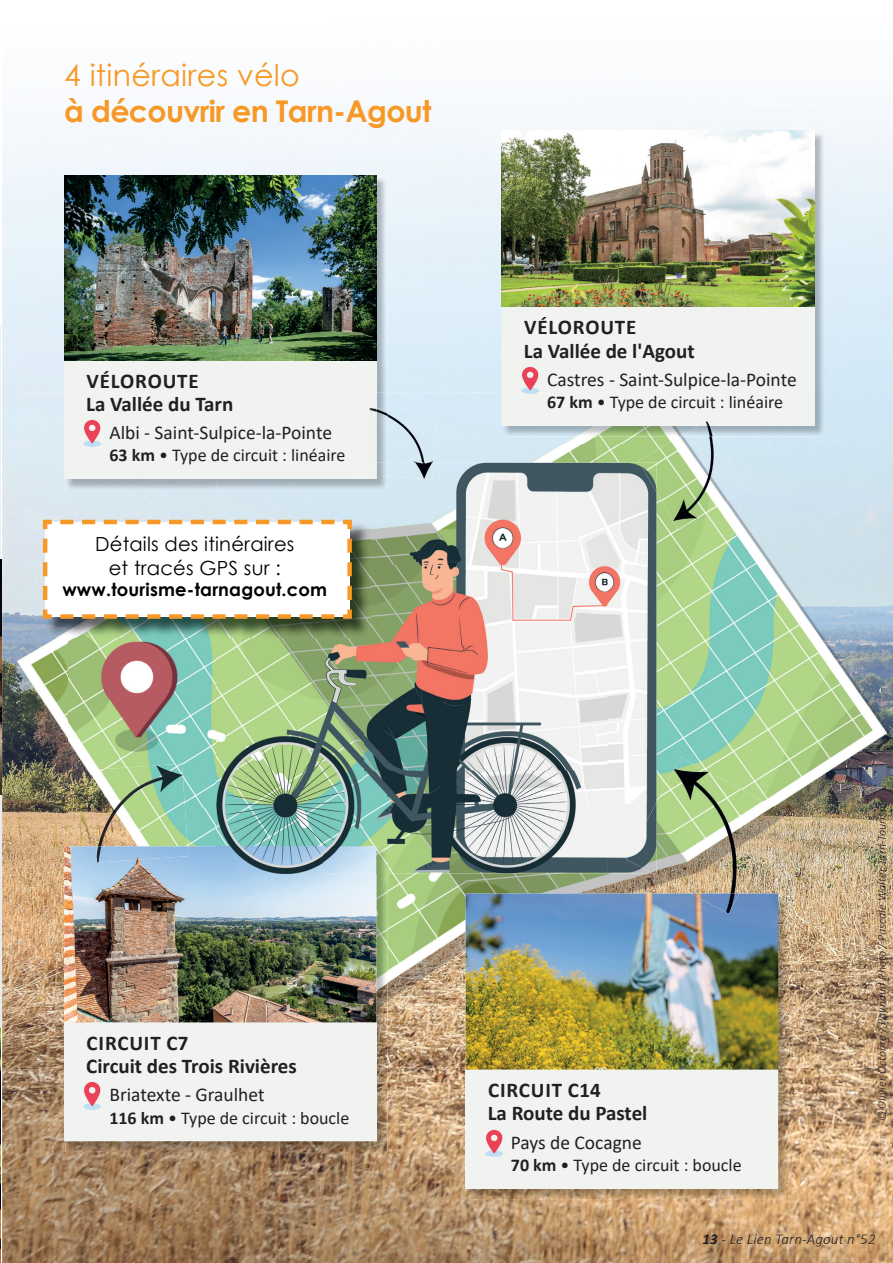
<style>
.page{position:relative;width:893px;height:1263px;background:#fff}
.page>*{position:absolute;margin:0;border:0;box-sizing:border-box;transform-origin:0 0}
.t1{font:700 30px "Century Gothic";letter-spacing:-.02em;color:#f79928}
.t2{font:30px "Century Gothic";letter-spacing:.01em;color:#f79928}
.t3{font:700 21px/23.2px "Calibri";color:#231f20}
.t4{font:700 21px "Calibri";letter-spacing:.04em;color:#231f20}
.t5{font:19.5px "Calibri";color:#231f20}
.t6{font:19.5px/23.4px "Century Gothic";letter-spacing:.01em;color:#000;text-align:center}
.t7{font:18px "Calibri";color:#231f20}
.t8{font:700 18px "Century Gothic";letter-spacing:.01em;color:#000}
.t9{font:italic 300 15px "Calibri";letter-spacing:.01em;color:#231f20}
.t10{font:italic 300 12px "Calibri";letter-spacing:.01em;color:#231f20}
.s1{font-weight:700}
</style>
<div class="page">
<div style="left:369px;top:104px;width:472px;height:53px;background:#f4f8fc"></div>
<img style="left:369px;top:157px;width:133px;height:236px">
<img style="left:2px;top:421px;width:52px;height:842px">
<img style="left:54px;top:1068px;width:52px;height:195px">
<img style="left:369px;top:1068px;width:104px;height:195px">
<img style="left:789px;top:1068px;width:104px;height:195px">
<img style="left:106px;top:1152px;width:263px;height:111px">
<img style="left:473px;top:1199px;width:316px;height:64px">
<img style="left:17px;top:393px;width:51px;height:675px">
<img style="left:388px;top:393px;width:505px;height:51px">
<img style="left:437px;top:444px;width:456px;height:52px">
<img style="left:656px;top:496px;width:237px;height:312px">
<img style="left:68px;top:638px;width:149px;height:170px">
<img style="left:68px;top:808px;width:23px;height:38px">
<img style="left:188px;top:808px;width:29px;height:38px">
<img style="left:778px;top:808px;width:115px;height:260px">
<img style="left:387px;top:873px;width:93px;height:195px">
<img style="left:480px;top:873px;width:173px;height:20px">
<hr style="left:0;top:794px;width:1px;height:234px;background:#e9eaeb">
<hr style="left:0;top:325px;width:1px;height:234px;background:#eeefef">
<img style="left:0;top:559px;width:1px;height:235px">
<img style="left:0;top:1028px;width:1px;height:235px">
<img style="left:467px;top:1068px;width:322px;height:131px">
<img style="left:778px;top:895px;width:11px;height:173px">
<div style="left:466px;top:1069px;width:312px;height:119px;background:#f1f3f0"></div>
<img style="left:485px;top:1129px;width:18px;height:28px">
<img style="left:466px;top:893px;width:312px;height:176px">
<img style="left:65px;top:873px;width:322px;height:279px">
<div style="left:64px;top:1022px;width:313px;height:119px;background:#f1f3f0"></div>
<img style="left:83px;top:1082px;width:18px;height:28px">
<img style="left:64px;top:846px;width:312px;height:176px">
<img style="left:65px;top:177px;width:323px;height:313px">
<div style="left:64px;top:360px;width:313px;height:119px;background:#f1f3f0"></div>
<img style="left:83px;top:420px;width:18px;height:27px">
<img style="left:64px;top:175px;width:312px;height:185px">
<img style="left:814px;top:132px;width:11px;height:208px">
<img style="left:814px;top:340px;width:11px;height:53px">
<img style="left:503px;top:393px;width:322px;height:43px">
<div style="left:502px;top:307px;width:312px;height:119px;background:#f1f3f0"></div>
<img style="left:521px;top:366px;width:18px;height:28px">
<img style="left:502px;top:131px;width:312px;height:176px">
<img style="left:217px;top:462px;width:439px;height:103px">
<img style="left:364px;top:565px;width:292px;height:308px">
<img style="left:217px;top:638px;width:147px;height:208px">
<img style="left:376px;top:848px;width:11px;height:25px">
<img style="left:217px;top:846px;width:159px;height:27px">
<img style="left:217px;top:476px;width:171px;height:14px">
<img style="left:217px;top:462px;width:160px;height:17px">
<img style="left:217px;top:462px;width:128px;height:2px">
<img style="left:369px;top:408px;width:68px;height:54px">
<img style="left:388px;top:462px;width:45px;height:18px">
<img style="left:365px;top:462px;width:23px;height:14px">
<img style="left:638px;top:436px;width:109px;height:93px">
<img style="left:680px;top:426px;width:36px;height:10px">
<svg style="left:699px;top:421px;width:11px;height:5px"></svg>
<img style="left:639px;top:462px;width:17px;height:30px">
<img style="left:653px;top:757px;width:130px;height:136px">
<img style="left:691px;top:893px;width:48px;height:21px">
<img style="left:626px;top:802px;width:30px;height:71px">
<img style="left:91px;top:764px;width:97px;height:82px">
<img style="left:96px;top:846px;width:92px;height:16px">
<img style="left:45px;top:522px;width:326px;height:116px">
<svg style="left:41px;top:517px;width:313px;height:104px"></svg>
<h1 class="t2" style="left:64px;top:54px;width:237px">4 itinéraires vélo</h1>
<h1 class="t1" style="left:64px;top:89px;width:369px">à découvrir en Tarn-Agout</h1>
<p class="t3" style="left:86px;top:369px;width:149px">VÉLOROUTE<br>La Vallée du Tarn</p>
<p class="t5" style="left:109px;top:419px;width:224px">Albi - Saint-Sulpice-la-Pointe</p>
<p class="t7" style="left:109px;top:443px;width:238px"><span class="s1">63 km</span> • Type de circuit : linéaire</p>
<p class="t6" style="left:95px;top:532px;width:201px">Détails des itinéraires et tracés GPS sur :</p>
<p class="t8" style="left:62px;top:576px;width:266px">www.tourisme-tarnagout.com</p>
<p class="t3" style="left:524px;top:315px;width:172px">VÉLOROUTE<br>La Vallée de l'Agout</p>
<p class="t5" style="left:547px;top:366px;width:251px">Castres - Saint-Sulpice-la-Pointe</p>
<p class="t7" style="left:547px;top:390px;width:238px"><span class="s1">67 km</span> • Type de circuit : linéaire</p>
<p class="t3" style="left:86px;top:1031px;width:212px">CIRCUIT C7<br>Circuit des Trois Rivières</p>
<p class="t5" style="left:109px;top:1081px;width:157px">Briatexte - Graulhet</p>
<p class="t4" style="left:488px;top:1075px;width:114px">CIRCUIT C14</p>
<p class="t7" style="left:109px;top:1105px;width:241px"><span class="s1">116 km</span> • Type de circuit : boucle</p>
<p class="t3" style="left:488px;top:1101px;width:161px">La Route du Pastel</p>
<p class="t5" style="left:511px;top:1128px;width:132px">Pays de Cocagne</p>
<p class="t7" style="left:511px;top:1152px;width:232px"><span class="s1">70 km</span> • Type de circuit : boucle</p>
<p class="t10" style="left:874px;top:1121px;width:326px;rotate:-90deg">© Olivier Octobre / Paynaud Photo / Pascale Walter Tarn-Tourisme</p>
<p class="t9" style="left:702px;top:1230px;width:175px"><span class="s1">13</span> - Le Lien Tarn-Agout n°52</p>
</div>
